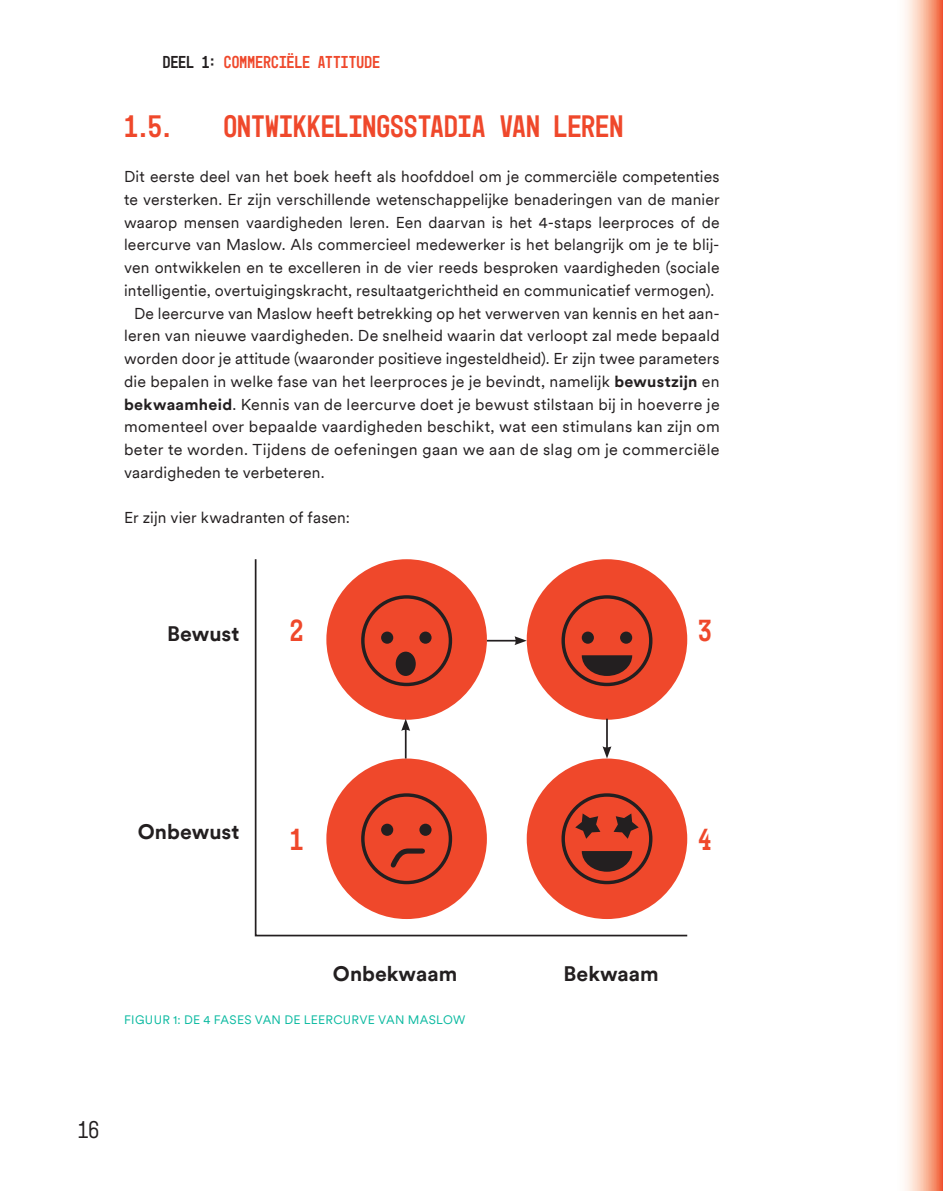
<style>
.page{position:relative;width:943px;height:1191px;background:#fff}
.page>*{position:absolute;margin:0;border:0;box-sizing:border-box;transform-origin:0 0}
.t1{font:31.5px "Mono 45 Headline";color:#ef482b}
.t2{font:30.8px "Mono 45 Headline";color:#ef482b}
.t3{font:300 24.5px "Mono 45 Headline";color:#231f20}
.t4{font:700 21px "Circular LL";color:#231f20}
.t5{font:17.5px "Mono 45 Headline";letter-spacing:.01em;color:#ef482b}
.t6{font:15.75px "Circular LL";letter-spacing:.01em;color:#231f20}
.t7{font:12.25px "Circular LL";letter-spacing:.025em;color:#09b9a0}
.s1{color:#231f20}
.s2{font-weight:700}
</style>
<div class="page">
<svg style="left:905px;top:0;width:38px;height:1191px;background:#f9b69e"></svg>
<svg style="left:254px;top:559px;width:434px;height:378px"></svg>
<p class="t5" style="left:163px;top:52px;width:219px"><span class="s1">DEEL 1:</span> COMMERCIËLE ATTITUDE</p>
<h1 class="t1" style="left:124px;top:107px;width:51px">1.5.</h1>
<h1 class="t1" style="left:223px;top:107px;width:401px">ONTWIKKELINGSSTADIA VAN LEREN</h1>
<p class="t6" style="left:124px;top:166px;width:597px">Dit eerste deel van het boek heeft als hoofddoel om je commerciële competenties</p>
<p class="t6" style="left:124px;top:189px;width:597px">te versterken. Er zijn verschillende wetenschappelijke benaderingen van de manier</p>
<p class="t6" style="left:124px;top:211px;width:597px">waarop mensen vaardigheden leren. Een daarvan is het 4-staps leerproces of de</p>
<p class="t6" style="left:124px;top:234px;width:597px">leercurve van Maslow. Als commercieel medewerker is het belangrijk om je te blij-</p>
<p class="t6" style="left:124px;top:257px;width:597px">ven ontwikkelen en te excelleren in de vier reeds besproken vaardigheden (sociale</p>
<p class="t6" style="left:124px;top:280px;width:591px">intelligentie, overtuigingskracht, resultaatgerichtheid en communicatief vermogen).</p>
<p class="t6" style="left:134px;top:302px;width:587px">De leercurve van Maslow heeft betrekking op het verwerven van kennis en het aan-</p>
<p class="t6" style="left:124px;top:325px;width:597px">leren van nieuwe vaardigheden. De snelheid waarin dat verloopt zal mede bepaald</p>
<p class="t6" style="left:124px;top:348px;width:597px">worden door je attitude (waaronder positieve ingesteldheid). Er zijn twee parameters</p>
<p class="t6" style="left:124px;top:371px;width:597px">die bepalen in welke fase van het leerproces je je bevindt, namelijk <span class="s2">bewustzijn</span> en</p>
<p class="t6" style="left:124px;top:393px;width:597px"><span class="s2">bekwaamheid</span>. Kennis van de leercurve doet je bewust stilstaan bij in hoeverre je</p>
<p class="t6" style="left:124px;top:416px;width:597px">momenteel over bepaalde vaardigheden beschikt, wat een stimulans kan zijn om</p>
<p class="t6" style="left:124px;top:439px;width:597px">beter te worden. Tijdens de oefeningen gaan we aan de slag om je commerciële</p>
<p class="t6" style="left:124px;top:462px;width:202px">vaardigheden te verbeteren.</p>
<p class="t6" style="left:124px;top:507px;width:227px">Er zijn vier kwadranten of fasen:</p>
<h3 class="t4" style="left:167px;top:619px;width:74px">Bewust</h3>
<h2 class="t2" style="left:290px;top:612px;width:15px">2</h2>
<h2 class="t2" style="left:698px;top:612px;width:15px">3</h2>
<h3 class="t4" style="left:138px;top:817px;width:103px">Onbewust</h3>
<h2 class="t2" style="left:290px;top:821px;width:15px">1</h2>
<h2 class="t2" style="left:698px;top:821px;width:15px">4</h2>
<h3 class="t4" style="left:333px;top:959px;width:126px">Onbekwaam</h3>
<h3 class="t4" style="left:563px;top:959px;width:97px">Bekwaam</h3>
<p class="t7" style="left:124px;top:1011px;width:342px">FIGUUR 1: DE 4 FASES VAN DE LEERCURVE VAN MASLOW</p>
<h3 class="t3" style="left:78px;top:1115px;width:23px">16</h3>
</div>
